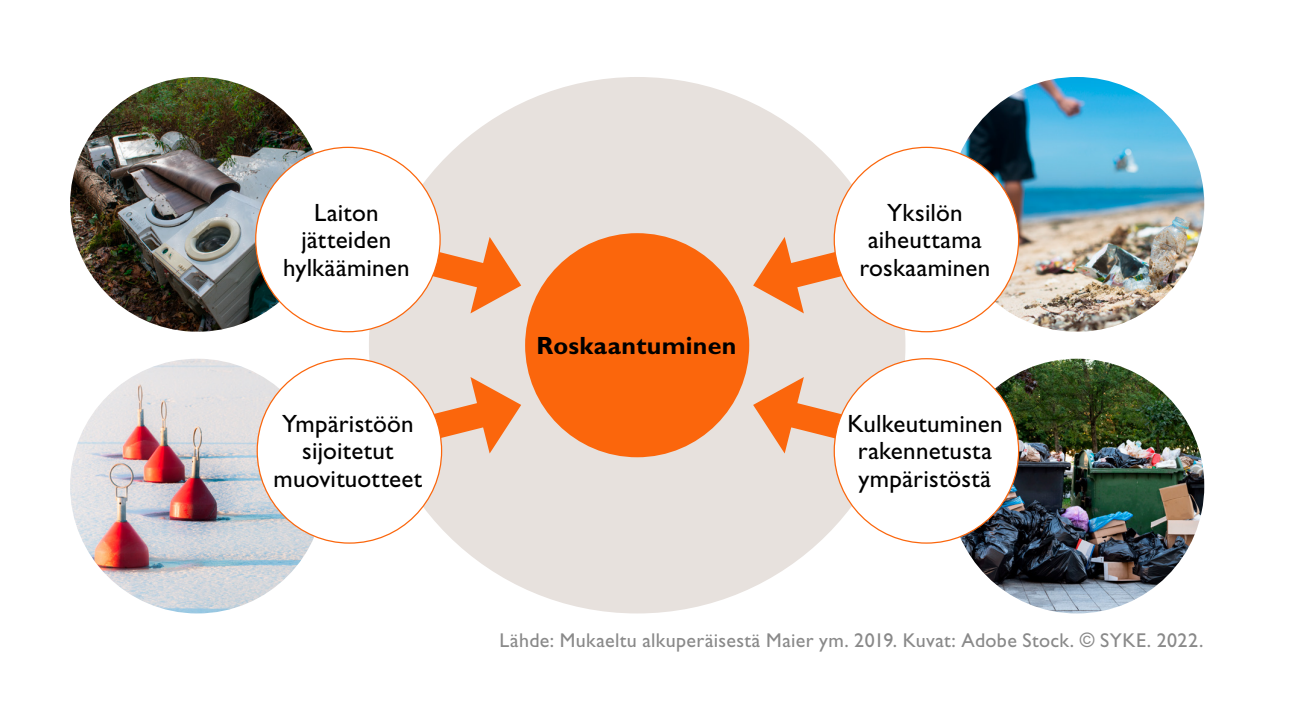
<style>
.page{position:relative;width:1292px;height:721px;background:#fff}
.page>*{position:absolute;margin:0;border:0;box-sizing:border-box;transform-origin:0 0}
.P_ingressi{font:25px/27.5px "Gill Sans Std";letter-spacing:.01em;color:#000;text-align:center}
.t1{font:700 25px "Gill Sans Std";letter-spacing:.01em;color:#000}
.P_ingressi-2{font:20px "Gill Sans Std";letter-spacing:.02em;color:#898989}
</style>
<div class="page">
<div style="left:369px;top:77px;width:536px;height:536px;background:#e7e1dd;border-radius:50%"></div>
<svg style="left:274px;top:381px;width:216px;height:135px"></svg>
<svg style="left:470px;top:377px;width:51px;height:76px"></svg>
<svg style="left:271px;top:174px;width:199px;height:135px"></svg>
<svg style="left:470px;top:237px;width:51px;height:76px"></svg>
<svg style="left:784px;top:381px;width:220px;height:135px"></svg>
<svg style="left:753px;top:377px;width:50px;height:76px"></svg>
<svg style="left:803px;top:174px;width:192px;height:135px"></svg>
<svg style="left:753px;top:237px;width:50px;height:76px"></svg>
<div style="left:525px;top:233px;width:224px;height:224px;background:#fb660c;border-radius:50%"></div>
<img style="left:70px;top:359px;width:255px;height:254px;border-radius:127px">
<img style="left:70px;top:77px;width:255px;height:254px;border-radius:126px">
<img style="left:949px;top:359px;width:254px;height:254px;border-radius:127px">
<img style="left:949px;top:77px;width:254px;height:254px;border-radius:126px">
<div style="left:257px;top:359px;width:184px;height:184px;background:#fff;border-radius:50%"></div>
<div style="left:834px;top:147px;width:184px;height:185px;background:#fff;border-radius:50%"></div>
<div style="left:834px;top:359px;width:184px;height:184px;background:#fff;border-radius:50%"></div>
<div style="left:256px;top:147px;width:184px;height:185px;background:#fff;border-radius:50%"></div>
<p class="P_ingressi" style="left:314px;top:198px;width:66px">Laiton</p>
<p class="P_ingressi" style="left:301px;top:226px;width:91px">jätteiden</p>
<p class="P_ingressi" style="left:283px;top:253px;width:128px">hylkääminen</p>
<p class="P_ingressi" style="left:273px;top:410px;width:150px">Ympäristöön sijoitetut muovituotteet</p>
<p class="t1" style="left:536px;top:330px;width:201px">Roskaantuminen</p>
<p class="P_ingressi" style="left:886px;top:198px;width:77px">Yksilön</p>
<p class="P_ingressi" style="left:859px;top:226px;width:132px">aiheuttama roskaaminen</p>
<p class="P_ingressi" style="left:847px;top:410px;width:157px">Kulkeutuminen rakennetusta ympäristöstä</p>
<p class="P_ingressi-2" style="left:499px;top:629px;width:705px">Lähde: Mukaeltu alkuperäisestä Maier ym. 2019. Kuvat: Adobe Stock. © SYKE. 2022.</p>
</div>
